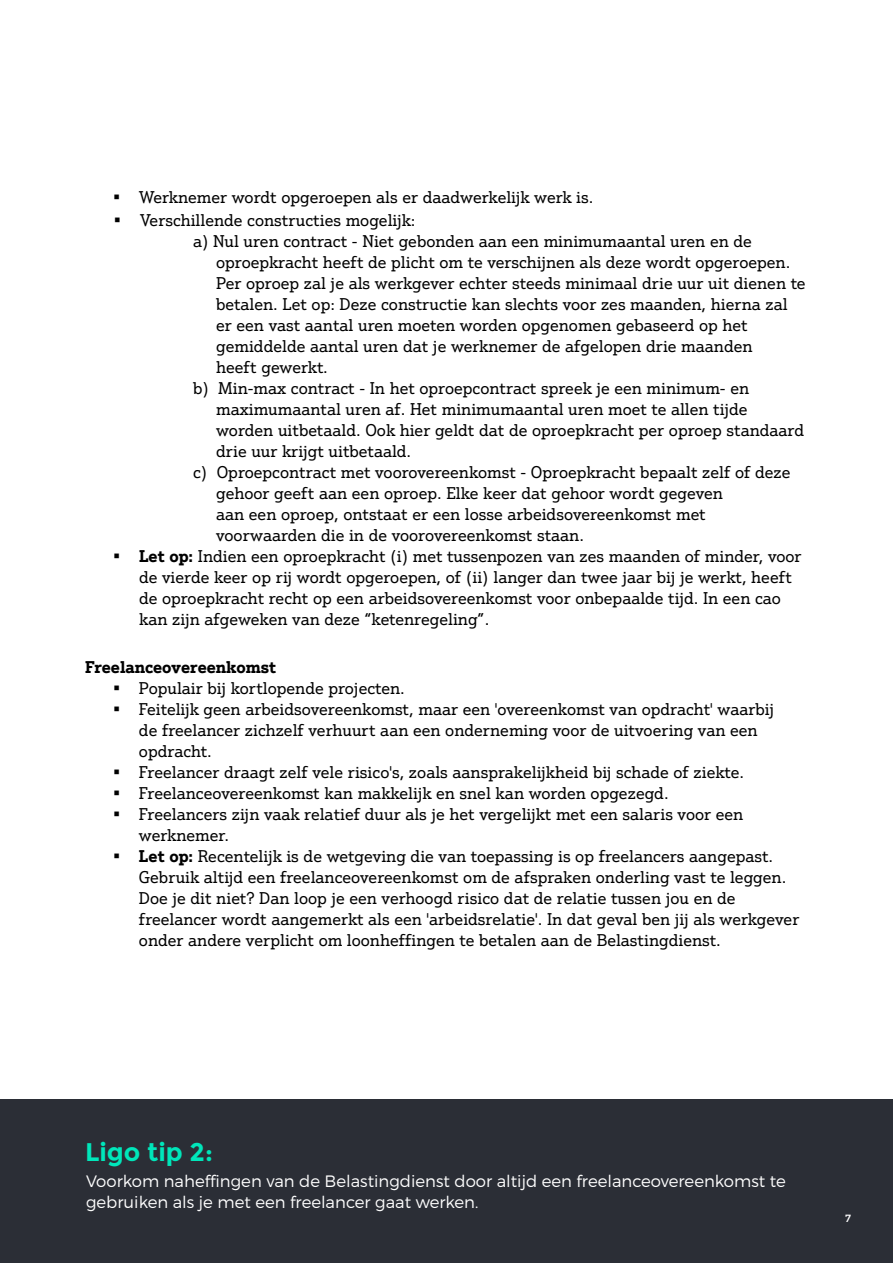
<style>
.page{position:relative;width:893px;height:1263px;background:#fff}
.page>*{position:absolute;margin:0;border:0;box-sizing:border-box;transform-origin:0 0}
.t1{font:700 25.5px "Montserrat";color:#00e6ba}
.t2{font:16.5px/21px "Justus Pro";color:#000}
.t3{font:300 16.5px/21px "Montserrat";color:#fff}
.t4{font:700 16.5px "Justus Pro";color:#000}
.t5{font:10.5px "Montserrat";color:#fff}
.s1{font-weight:700}
</style>
<div class="page">
<div style="left:0;top:1100px;width:893px;height:163px;background:#2b2e36"></div>
<p class="t2" style="left:112px;top:187px;width:483px">• Werknemer wordt opgeroepen als er daadwerkelijk werk is.</p>
<p class="t2" style="left:113px;top:209px;width:304px">• Verschillende constructies mogelijk:</p>
<p class="t2" style="left:193px;top:230px;width:560px">a) Nul uren contract - Niet gebonden aan een minimumaantal uren en de</p>
<p class="t2" style="left:216px;top:251px;width:576px">oproepkracht heeft de plicht om te verschijnen als deze wordt opgeroepen.</p>
<p class="t2" style="left:216px;top:272px;width:591px">Per oproep zal je als werkgever echter steeds minimaal drie uur uit dienen te</p>
<p class="t2" style="left:216px;top:293px;width:573px">betalen. Let op: Deze constructie kan slechts voor zes maanden, hierna zal</p>
<p class="t2" style="left:216px;top:314px;width:533px">er een vast aantal uren moeten worden opgenomen gebaseerd op het</p>
<p class="t2" style="left:216px;top:335px;width:538px">gemiddelde aantal uren dat je werknemer de afgelopen drie maanden</p>
<p class="t2" style="left:216px;top:356px;width:113px">heeft gewerkt.</p>
<p class="t2" style="left:193px;top:377px;width:558px">b) Min-max contract - In het oproepcontract spreek je een minimum- en</p>
<p class="t2" style="left:216px;top:398px;width:533px">maximumaantal uren af. Het minimumaantal uren moet te allen tijde</p>
<p class="t2" style="left:216px;top:419px;width:589px">worden uitbetaald. Ook hier geldt dat de oproepkracht per oproep standaard</p>
<p class="t2" style="left:216px;top:440px;width:197px">drie uur krijgt uitbetaald.</p>
<p class="t2" style="left:193px;top:461px;width:599px">c) Oproepcontract met voorovereenkomst - Oproepkracht bepaalt zelf of deze</p>
<p class="t2" style="left:216px;top:482px;width:508px">gehoor geeft aan een oproep. Elke keer dat gehoor wordt gegeven</p>
<p class="t2" style="left:216px;top:503px;width:491px">aan een oproep, ontstaat er een losse arbeidsovereenkomst met</p>
<p class="t2" style="left:216px;top:524px;width:369px">voorwaarden die in de voorovereenkomst staan.</p>
<p class="t2" style="left:139px;top:545px;width:664px;text-indent:-27px"><span class="s1">• Let op:</span> Indien een oproepkracht (i) met tussenpozen van zes maanden of minder, voor de vierde keer op rij wordt opgeroepen, of (ii) langer dan twee jaar bij je werkt, heeft de oproepkracht recht op een arbeidsovereenkomst voor onbepaalde tijd. In een cao kan zijn afgeweken van deze “ketenregeling”.</p>
<p class="t4" style="left:85px;top:656px;width:193px">Freelanceovereenkomst</p>
<p class="t2" style="left:112px;top:677px;width:294px">• Populair bij kortlopende projecten.</p>
<p class="t2" style="left:139px;top:698px;width:637px;text-indent:-27px">• Feitelijk geen arbeidsovereenkomst, maar een 'overeenkomst van opdracht' waarbij de freelancer zichzelf verhuurt aan een onderneming voor de uitvoering van een opdracht.</p>
<p class="t2" style="left:112px;top:761px;width:634px">• Freelancer draagt zelf vele risico's, zoals aansprakelijkheid bij schade of ziekte.</p>
<p class="t2" style="left:112px;top:782px;width:558px">• Freelanceovereenkomst kan makkelijk en snel kan worden opgezegd.</p>
<p class="t2" style="left:139px;top:803px;width:606px;text-indent:-27px">• Freelancers zijn vaak relatief duur als je het vergelijkt met een salaris voor een werknemer.</p>
<p class="t2" style="left:139px;top:845px;width:662px;text-indent:-27px"><span class="s1">• Let op:</span> Recentelijk is de wetgeving die van toepassing is op freelancers aangepast.<br>Gebruik altijd een freelanceovereenkomst om de afspraken onderling vast te leggen.<br>Doe je dit niet? Dan loop je een verhoogd risico dat de relatie tussen jou en de freelancer wordt aangemerkt als een 'arbeidsrelatie'. In dat geval ben jij als werkgever onder andere verplicht om loonheffingen te betalen aan de Belastingdienst.</p>
<h1 class="t1" style="left:85px;top:1136px;width:129px">Ligo tip 2:</h1>
<p class="t3" style="left:86px;top:1170px;width:701px">Voorkom naheffingen van de Belastingdienst door altijd een freelanceovereenkomst te gebruiken als je met een freelancer gaat werken.</p>
<p class="t5" style="left:845px;top:1212px;width:7px">7</p>
</div>
